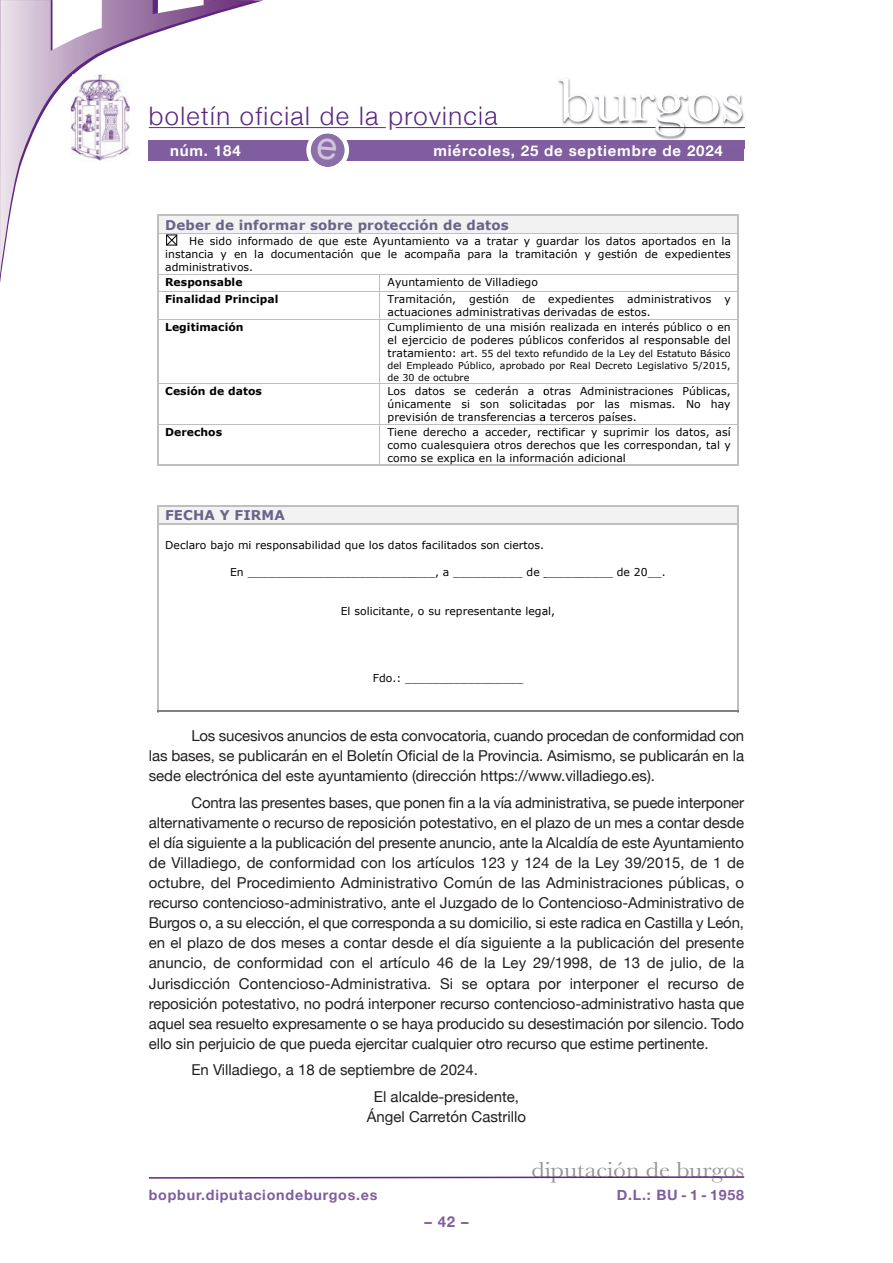
<style>
.page{position:relative;width:893px;height:1263px;background:#fff}
.page>*{position:absolute;margin:0;border:0;box-sizing:border-box;transform-origin:0 0}
.t1{font:63px "Baskerville";letter-spacing:-.01em;color:#fff;scale:1.12 1}
.t2{font:300 25.5px "Helvetica Neue";letter-spacing:.055em;color:#5c2781}
.t3{font:22.5px "Baskerville";color:#939598;scale:1.12 1}
.t4{font:15px/20.1px "Helvetica Neue";letter-spacing:-.005em;color:#231f20;text-align:justify}
.t5{font:700 15px "Helvetica Neue";letter-spacing:.055em;color:#fff}
.t6{font:700 15px "Helvetica Neue";color:#7f5d9e}
.t7{font:700 14.25px "Helvetica Neue";letter-spacing:.055em;color:#7f5d9e}
.t8{font:700 13.5px "Verdana";letter-spacing:.01em;color:#686489}
.t9{font:10.8px/13.2px "Verdana";letter-spacing:.005em;color:#000}
.t10{font:700 10.8px "Verdana";letter-spacing:.005em;color:#000}
.t11{font:9.45px/11.9px "Verdana";letter-spacing:.005em;color:#000}
.s1{font-size:10.8px}
.s2{font-style:italic}
</style>
<div class="page">
<hr style="left:396px;top:127px;width:348px;height:1px;background:#5c2781">
<hr style="left:149px;top:127px;width:237px;height:1px;background:#5c2781">
<svg style="left:0;top:0;width:255px;height:275px"></svg>
<div style="left:149px;top:140px;width:595px;height:20px;background:#7f5d9e"></div>
<svg style="left:148px;top:1176px;width:597px;height:3px"></svg>
<img style="left:468px;top:78px;width:277px;height:71px">
<img style="left:468px;top:127px;width:191px;height:1px">
<img style="left:468px;top:140px;width:276px;height:9px">
<img style="left:468px;top:144px;width:18px;height:5px">
<hr style="left:659px;top:127px;width:85px;height:1px;background:#5c2781">
<img style="left:71px;top:74px;width:59px;height:87px">
<div style="left:151px;top:213px;width:591px;height:501px;background:#fff"></div>
<div style="left:158px;top:216px;width:579px;height:17px;background:#f2f2f2"></div>
<hr style="left:157px;top:215px;width:582px;height:1px;background:#bfbfbf">
<svg style="left:157px;top:216px;width:1px;height:17px"></svg>
<svg style="left:737px;top:216px;width:2px;height:17px"></svg>
<svg style="left:166px;top:234px;width:12px;height:12px"></svg>
<hr style="left:157px;top:233px;width:582px;height:1px;background:#bfbfbf">
<hr style="left:157px;top:234px;width:1px;height:40px;background:#bfbfbf">
<hr style="left:737px;top:234px;width:2px;height:40px;background:#bfbfbf">
<hr style="left:157px;top:274px;width:582px;height:1px;background:#bfbfbf">
<svg style="left:737px;top:275px;width:2px;height:16px"></svg>
<hr style="left:157px;top:291px;width:582px;height:1px;background:#bfbfbf">
<svg style="left:157px;top:275px;width:1px;height:44px"></svg>
<svg style="left:379px;top:275px;width:1px;height:44px"></svg>
<hr style="left:737px;top:292px;width:2px;height:27px;background:#bfbfbf">
<hr style="left:157px;top:319px;width:582px;height:1px;background:#bfbfbf">
<hr style="left:157px;top:320px;width:1px;height:63px;background:#bfbfbf">
<hr style="left:379px;top:320px;width:1px;height:63px;background:#bfbfbf">
<hr style="left:737px;top:320px;width:2px;height:63px;background:#bfbfbf">
<hr style="left:157px;top:383px;width:582px;height:1px;background:#bfbfbf">
<hr style="left:157px;top:384px;width:1px;height:40px;background:#bfbfbf">
<hr style="left:379px;top:384px;width:1px;height:40px;background:#bfbfbf">
<hr style="left:737px;top:384px;width:2px;height:40px;background:#bfbfbf">
<hr style="left:157px;top:424px;width:582px;height:1px;background:#bfbfbf">
<hr style="left:157px;top:425px;width:1px;height:41px;background:#bfbfbf">
<hr style="left:157px;top:464px;width:222px;height:2px;background:#bfbfbf">
<hr style="left:379px;top:425px;width:1px;height:39px;background:#bfbfbf">
<hr style="left:379px;top:464px;width:358px;height:2px;background:#bfbfbf">
<hr style="left:737px;top:425px;width:2px;height:41px;background:#bfbfbf">
<div style="left:158px;top:507px;width:579px;height:17px;background:#f2f2f2"></div>
<hr style="left:157px;top:506px;width:582px;height:1px;background:#bfbfbf">
<svg style="left:157px;top:507px;width:1px;height:17px"></svg>
<svg style="left:737px;top:507px;width:2px;height:17px"></svg>
<hr style="left:157px;top:524px;width:582px;height:1px;background:#bfbfbf">
<hr style="left:157px;top:525px;width:1px;height:187px;background:#bfbfbf">
<hr style="left:157px;top:711px;width:580px;height:1px;background:#808080">
<hr style="left:737px;top:525px;width:2px;height:187px;background:#bfbfbf">
<svg style="left:306px;top:133px;width:43px;height:34px"></svg>
<h2 class="t2" style="left:149px;top:100px;width:350px">boletín oficial de la provincia</h2>
<h1 class="t1" style="left:558px;top:64px;width:168px">burgos</h1>
<p class="t5" style="left:170px;top:141px;width:72px">núm. 184</p>
<p class="t5" style="left:433px;top:141px;width:291px">miércoles, 25 de septiembre de 2024</p>
<p class="t8" style="left:165px;top:216px;width:345px">D e b e r d e ni of mr a r s o b er p or et ói cc n d e d a ot s</p>
<p class="t9" style="left:165px;top:234px;width:567px;text-align:justify;text-indent:24px">He sido informado de que este Ayuntamiento va a tratar y guardar los datos aportados en la instancia y en la documentación que le acompaña para la tramitación y gestión de expedientes administrativos.</p>
<p class="t10" style="left:165px;top:275px;width:79px">Responsable</p>
<p class="t9" style="left:388px;top:275px;width:152px">Ayuntamiento de Villadiego</p>
<p class="t10" style="left:165px;top:292px;width:115px">Finalidad Principal</p>
<p class="t9" style="left:388px;top:292px;width:265px">Tramitación, gestión de<br>actuaciones administrativas derivadas de estos.</p>
<p class="t10" style="left:165px;top:320px;width:80px">Legitimación</p>
<p class="t9" style="left:388px;top:320px;width:345px">Cumplimiento de una misión realizada en interés público o en el ejercicio de poderes públicos conferidos al responsable del</p>
<p class="t11" style="left:388px;top:348px;width:345px"><span class="s1">tratamiento:</span> art. 55 del texto refundido de la Ley del Estatuto Básico del Empleado Público, aprobado<br>de 30 de octubre</p>
<p class="t10" style="left:165px;top:384px;width:98px">Cesión de datos</p>
<p class="t9" style="left:388px;top:384px;width:345px">Los datos se cederán a<br>únicamente si son solicitadas por las mismas<span class="s2">.</span> No hay previsión de transferencias a terceros países.</p>
<p class="t10" style="left:165px;top:425px;width:59px">Derechos</p>
<p class="t9" style="left:388px;top:425px;width:345px;text-align:justify">Tiene derecho a acceder, rectificar y suprimir los datos, así como cualesquiera otros derechos que les correspondan, tal y como se explica en la información adicional</p>
<p class="t9" style="left:548px;top:292px;width:184px">expedientes administrativos y</p>
<p class="t11" style="left:549px;top:359px;width:183px">por Real Decreto Legislativo 5/2015,</p>
<p class="t9" style="left:543px;top:384px;width:189px">otras Administraciones Públicas,</p>
<p class="t8" style="left:165px;top:507px;width:121px">FECH Y FIRMA</p>
<p class="t8" style="left:205px;top:507px;width:12px">A</p>
<p class="t9" style="left:165px;top:538px;width:381px">Declaro bajo mi responsabilidad que los datos facilitados son ciertos.</p>
<p class="t9" style="left:230px;top:565px;width:437px">En ___________________________, a __________ de __________ de 20__.</p>
<p class="t9" style="left:341px;top:605px;width:216px">El solicitante, o su representante legal,</p>
<p class="t9" style="left:373px;top:671px;width:152px">Fdo.: _________________</p>
<p class="t4" style="left:149px;top:725px;width:597px;text-indent:43px">Los sucesivos anuncios de esta convocatoria, cuando procedan de conformidad con las bases, se publicarán en el Boletín Oficial de la Provincia. Asimismo, se publicarán en la sede electrónica del este ayuntamiento (dirección https://www.villadiego.es).</p>
<p class="t4" style="left:149px;top:792px;width:597px;text-indent:43px">Contra las presentes bases, que ponen fin a la vía administrativa, se puede interponer alternativamente o recurso de reposición potestativo, en el plazo de un mes a contar desde el día siguiente a la publicación del presente anuncio, ante la Alcaldía de este Ayuntamiento de Villadiego, de conformidad con los artículos 123 y 124 de la Ley 39/2015, de 1 de octubre, del Procedimiento Administrativo Común de las Administraciones públicas, o recurso contencioso-administrativo, ante el Juzgado de lo Contencioso-Administrativo de Burgos o, a su elección, el que corresponda a su domicilio, si este radica en Castilla y León, en el plazo de dos meses a contar desde el día siguiente a la publicación del presente anuncio, de conformidad con el artículo 46 de la Ley 29/1998, de 13 de julio, de la Jurisdicción Contencioso-Administrativa. Si se optara por interponer el recurso de reposición potestativo, no podrá interponer recurso contencioso-administrativo hasta que aquel sea resuelto expresamente o se haya producido su desestimación por silencio. Todo ello sin perjuicio de que pueda ejercitar cualquier otro recurso que estime pertinente.</p>
<p class="t4" style="left:374px;top:1056px;width:147px;line-height:26.5px;text-indent:-183px">En Villadiego, a 18 de septiembre de 2024.<br>El alcalde-presidente,</p>
<p class="t4" style="left:367px;top:1106px;width:161px">Ángel Carretón Castrillo</p>
<h3 class="t3" style="left:531px;top:1157px;width:191px">diputación de burgos</h3>
<p class="t7" style="left:149px;top:1186px;width:230px">bopbur.diputaciondeburgos.es</p>
<p class="t7" style="left:617px;top:1186px;width:129px">D.L.: BU - 1 - 1958</p>
<p class="t6" style="left:424px;top:1212px;width:46px">– 42 –</p>
</div>
